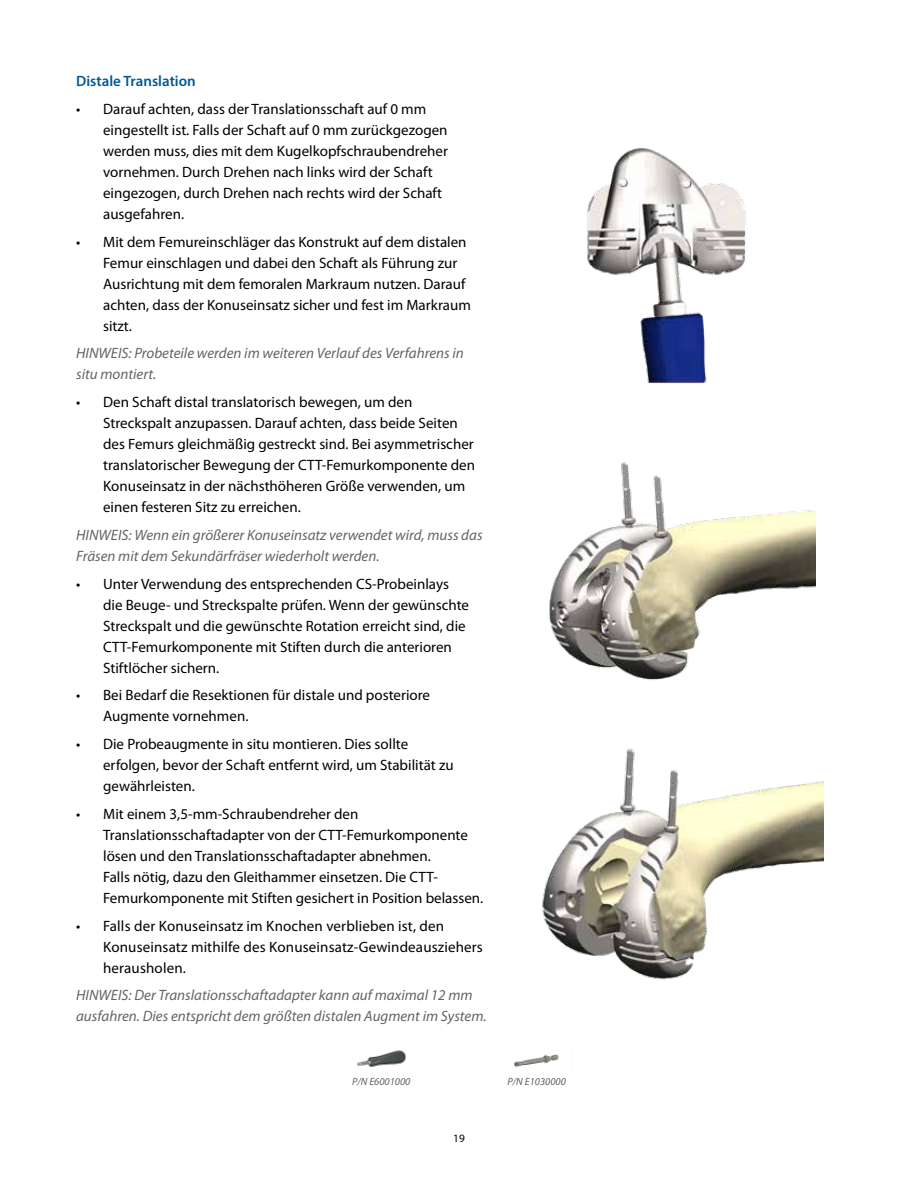
<style>
.page{position:relative;width:918px;height:1188px;background:#fff}
.page>*{position:absolute;margin:0;border:0;box-sizing:border-box;transform-origin:0 0}
.t1{font:15px/21px "Myriad Pro";color:#000}
.t2{font:italic 15px/21px "Myriad Pro";color:#636466}
.t3{font:600 15px "Myriad Pro";color:#005a96}
.t4{font:11.25px "Myriad Pro";color:#000}
.t5{font:italic 10.5px "Myriad Pro";color:#636466}
</style>
<div class="page">
<img style="left:587px;top:148px;width:159px;height:236px">
<img style="left:549px;top:462px;width:266px;height:218px">
<img style="left:542px;top:748px;width:282px;height:232px">
<img style="left:514px;top:1054px;width:45px;height:14px">
<img style="left:357px;top:1050px;width:49px;height:18px">
<p class="t3" style="left:76px;top:72px;width:121px">Distale Translation</p>
<p class="t1" style="left:103px;top:98px;width:346px;text-indent:-27px">• Darauf achten, dass der Translationsschaft auf 0 mm eingestellt ist. Falls der Schaft auf 0 mm zurückgezogen werden muss, dies mit dem Kugelkopfschraubendreher vornehmen. Durch Drehen nach links wird der Schaft eingezogen, durch Drehen nach rechts wird der Schaft ausgefahren.</p>
<p class="t1" style="left:103px;top:231px;width:369px;text-indent:-27px">• Mit dem Femureinschläger das Konstrukt auf dem distalen Femur einschlagen und dabei den Schaft als Führung zur Ausrichtung mit dem femoralen Markraum nutzen. Darauf achten, dass der Konuseinsatz sicher und fest im Markraum sitzt.</p>
<p class="t2" style="left:76px;top:343px;width:389px">HINWEIS: Probeteile werden im weiteren Verlauf des Verfahrens in situ montiert.</p>
<p class="t1" style="left:103px;top:391px;width:373px;text-indent:-27px">• Den Schaft distal translatorisch bewegen, um den Streckspalt anzupassen. Darauf achten, dass beide Seiten des Femurs gleichmäßig gestreckt sind. Bei asymmetrischer translatorischer Bewegung der CTT-Femurkomponente den Konuseinsatz in der nächsthöheren Größe verwenden, um einen festeren Sitz zu erreichen.</p>
<p class="t2" style="left:76px;top:524px;width:408px">HINWEIS: Wenn ein größerer Konuseinsatz verwendet wird, muss das<br>Fräsen mit dem Sekundärfräser wiederholt werden.</p>
<p class="t1" style="left:103px;top:573px;width:368px;text-indent:-27px">• Unter Verwendung des entsprechenden CS-Probeinlays die Beuge- und Streckspalte prüfen. Wenn der gewünschte Streckspalt und die gewünschte Rotation erreicht sind, die CTT-Femurkomponente mit Stiften durch die anterioren Stiftlöcher sichern.</p>
<p class="t1" style="left:103px;top:685px;width:328px;text-indent:-27px">• Bei Bedarf die Resektionen für distale und posteriore<br>Augmente vornehmen.</p>
<p class="t1" style="left:103px;top:733px;width:352px;text-indent:-27px">• Die Probeaugmente in situ montieren. Dies sollte erfolgen, bevor der Schaft entfernt wird, um Stabilität zu gewährleisten.</p>
<p class="t1" style="left:103px;top:803px;width:382px;text-indent:-27px">• Mit einem 3,5-mm-Schraubendreher den Translationsschaftadapter von der CTT-Femurkomponente lösen und den Translationsschaftadapter abnehmen.<br>Falls nötig, dazu den Gleithammer einsetzen. Die CTT-Femurkomponente mit Stiften gesichert in Position belassen.</p>
<p class="t1" style="left:103px;top:915px;width:381px;text-indent:-27px">• Falls der Konuseinsatz im Knochen verblieben ist, den<br>Konuseinsatz mithilfe des Konuseinsatz-Gewindeausziehers herausholen.</p>
<p class="t2" style="left:76px;top:985px;width:412px">HINWEIS: Der Translationsschaftadapter kann auf maximal 12 mm ausfahren. Dies entspricht dem größten distalen Augment im System.</p>
<p class="t5" style="left:352px;top:1075px;width:60px">P/N E6001000</p>
<p class="t5" style="left:508px;top:1075px;width:60px">P/N E1030000</p>
<p class="t4" style="left:453px;top:1132px;width:13px">19</p>
</div>
